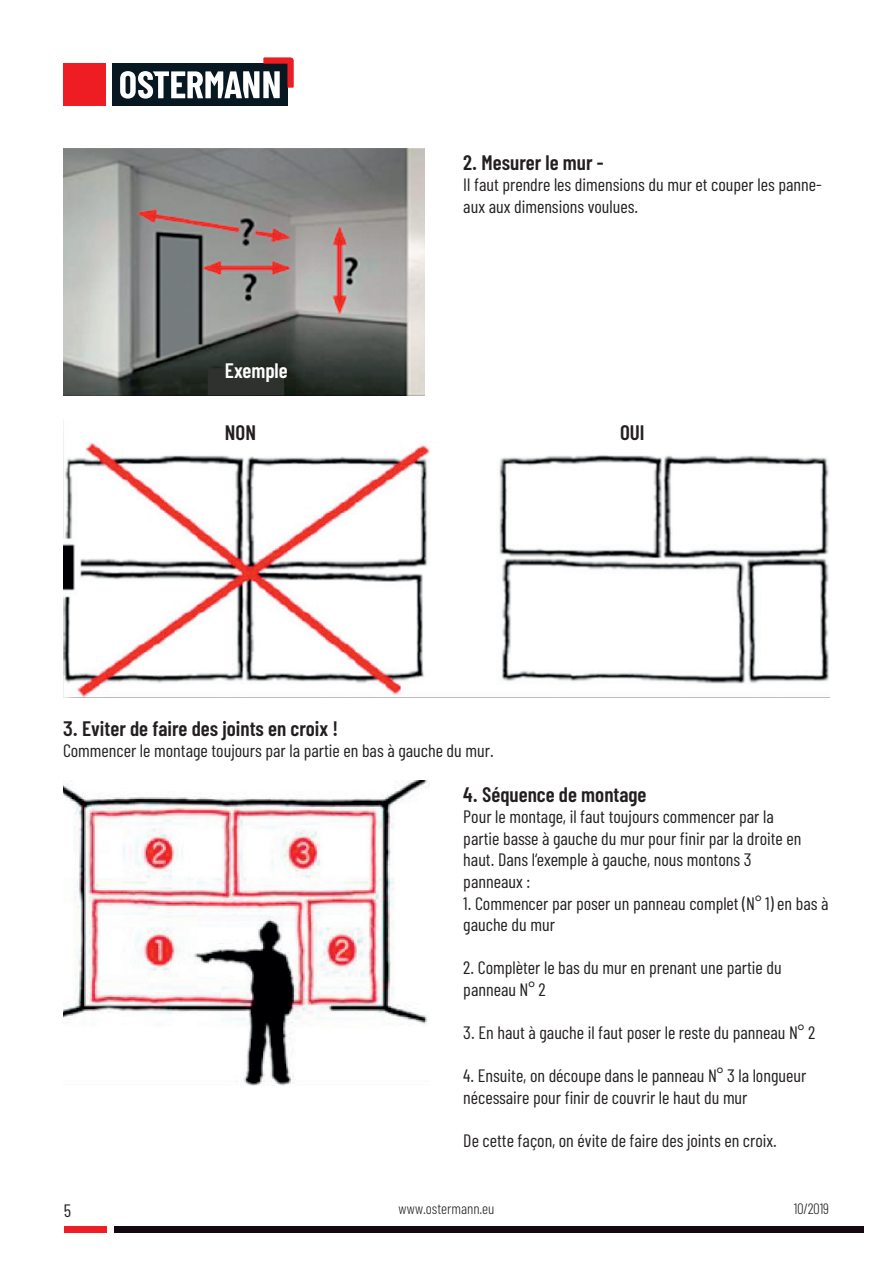
<style>
.page{position:relative;width:893px;height:1263px;background:#fff}
.page>*{position:absolute;margin:0;border:0;box-sizing:border-box;transform-origin:0 0}
.t1{font:600 21px "Barlow Condensed";color:#231f20}
.t2{font:600 21px "Barlow Condensed";color:#fff}
.t3{font:18px/21.6px "Barlow Condensed";color:#231f20}
.t4{font:300 15px "Barlow Condensed";color:#231f20}
</style>
<div class="page">
<div style="left:64px;top:64px;width:42px;height:42px;background:#ee1d23"></div>
<div style="left:112px;top:64px;width:175px;height:42px;background:#071822"></div>
<svg style="left:120px;top:57px;width:174px;height:42px"></svg>
<div style="left:64px;top:1226px;width:42px;height:7px;background:#ee1d23"></div>
<div style="left:114px;top:1226px;width:750px;height:7px;background:#130810"></div>
<img style="left:63px;top:149px;width:361px;height:247px">
<img style="left:63px;top:419px;width:766px;height:278px">
<img style="left:63px;top:780px;width:367px;height:305px">
<p class="t2" style="left:225px;top:358px;width:64px">Exemple</p>
<p class="t1" style="left:463px;top:149px;width:142px">2. Mesurer le mur -</p>
<p class="t3" style="left:463px;top:173px;width:360px">Il faut prendre les dimensions du mur et couper les panne&shy;aux aux dimensions voulues.</p>
<p class="t1" style="left:225px;top:419px;width:33px">NON</p>
<p class="t1" style="left:620px;top:419px;width:26px">OUI</p>
<p class="t1" style="left:63px;top:715px;width:277px">3. Eviter de faire des joints en croix !</p>
<p class="t3" style="left:63px;top:739px;width:432px">Commencer le montage toujours par la partie en bas à gauche du mur.</p>
<p class="t1" style="left:463px;top:781px;width:185px">4. Séquence de montage</p>
<p class="t3" style="left:463px;top:805px;width:340px">Pour le montage, il faut toujours commencer par la partie basse à gauche du mur pour finir par la droite en haut. Dans l‘exemple à gauche, nous montons 3 panneaux :</p>
<p class="t3" style="left:463px;top:892px;width:367px">1. Commencer par poser un panneau complet (N° 1) en bas à gauche du mur</p>
<p class="t3" style="left:463px;top:957px;width:320px">2. Complèter le bas du mur en prenant une partie du panneau N° 2</p>
<p class="t3" style="left:463px;top:1021px;width:353px">3. En haut à gauche il faut poser le reste du panneau N° 2</p>
<p class="t3" style="left:463px;top:1065px;width:345px">4. Ensuite, on découpe dans le panneau N° 3 la longueur nécessaire pour finir de couvrir le haut du mur</p>
<p class="t3" style="left:463px;top:1129px;width:315px">De cette façon, on évite de faire des joints en croix.</p>
<p class="t3" style="left:64px;top:1199px;width:9px">5</p>
<p class="t4" style="left:398px;top:1199px;width:98px">www.ostermann.eu</p>
<p class="t4" style="left:794px;top:1199px;width:37px">10/2019</p>
</div>
